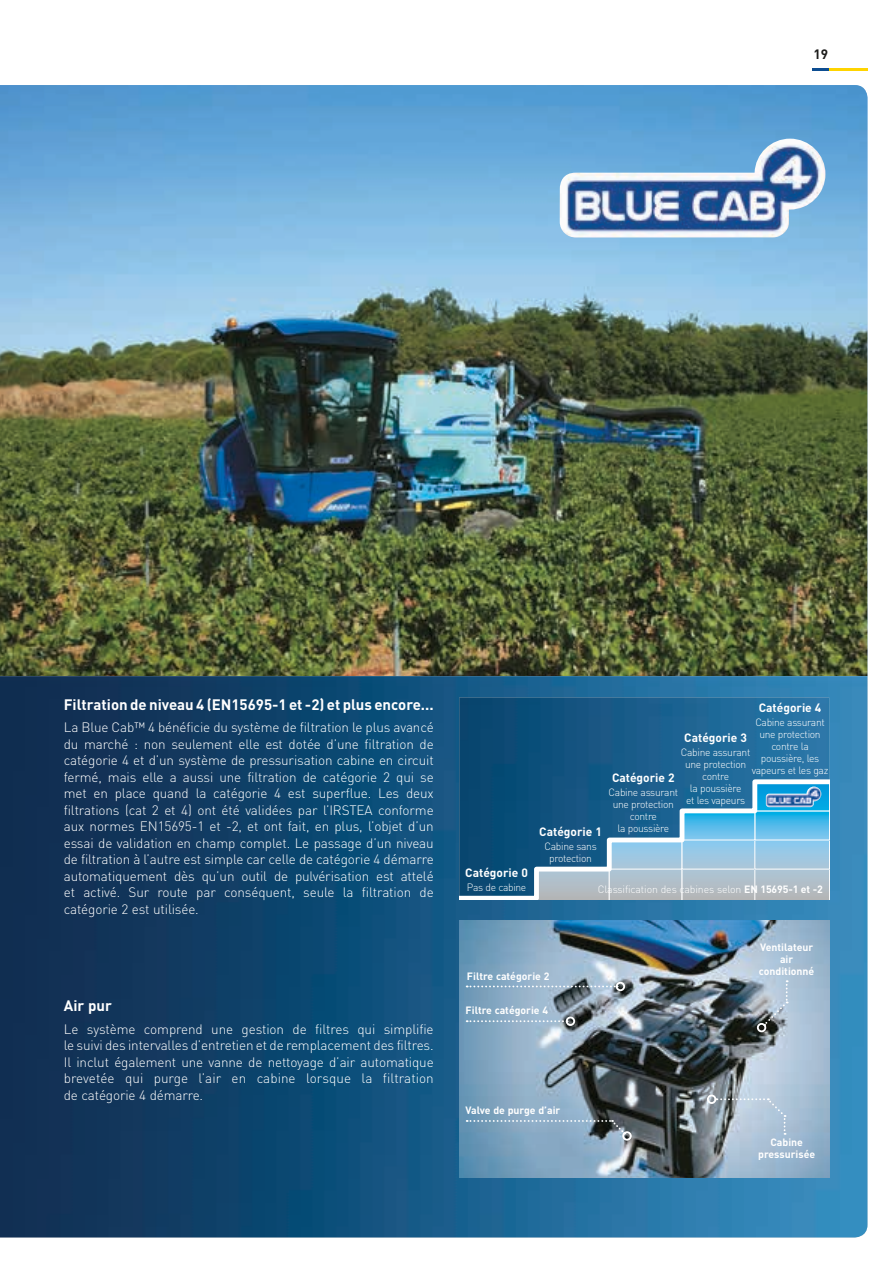
<style>
.page{position:relative;width:893px;height:1263px;background:#fff}
.page>*{position:absolute;margin:0;border:0;box-sizing:border-box;transform-origin:0 0}
.t1{font:700 15px "DIN";color:#fff}
.t2{font:300 13.5px/16.5px "DIN";letter-spacing:-.01em;color:#fff;text-align:justify}
.t3{font:700 13.5px "DIN";color:#1c1c1b}
.t4{font:700 12px "DIN";color:#fff}
.t5{font:300 10.5px/12px "DIN";letter-spacing:-.03em;color:#fff;text-align:center}
.t6{font:700 10.5px/12px "DIN";color:#fff;text-align:center}
.t7{font:300 10.5px "DIN";letter-spacing:-.01em;color:#fff}
.s1{font-weight:700}
</style>
<div class="page">
<svg style="left:812px;top:68px;width:55px;height:2px"></svg>
<img style="left:0;top:85px;width:867px;height:591px">
<img style="left:560px;top:139px;width:265px;height:99px">
<svg style="left:0;top:676px;width:867px;height:561px;background:#154c75"></svg>
<img style="left:459px;top:697px;width:370px;height:82px">
<svg style="left:459px;top:779px;width:370px;height:121px;background:#598faf"></svg>
<img style="left:766px;top:786px;width:55px;height:21px">
<img style="left:459px;top:921px;width:370px;height:257px">
<svg style="left:467px;top:985px;width:149px;height:2px"></svg>
<div style="left:616px;top:982px;width:9px;height:9px;border:2px solid #fff;border-radius:50%"></div>
<svg style="left:467px;top:1120px;width:159px;height:15px;background:#7c97ac"></svg>
<div style="left:622px;top:1131px;width:10px;height:10px;border:2px solid #fff;border-radius:50%"></div>
<svg style="left:467px;top:1020px;width:99px;height:2px"></svg>
<div style="left:566px;top:1016px;width:9px;height:10px;border:2px solid #fff;border-radius:50%"></div>
<svg style="left:715px;top:1098px;width:71px;height:37px;background:#aabac8"></svg>
<div style="left:707px;top:1094px;width:9px;height:10px;border:2px solid #fff;border-radius:50%"></div>
<svg style="left:763px;top:980px;width:25px;height:46px"></svg>
<div style="left:757px;top:1023px;width:9px;height:9px;border:2px solid #fff;border-radius:50%"></div>
<p class="t3" style="left:813px;top:45px;width:16px">19</p>
<p class="t1" style="left:64px;top:694px;width:371px">Filtration de niveau 4 (EN15695-1 et -2) et plus encore...</p>
<p class="t2" style="left:64px;top:719px;width:371px">La Blue Cab™ 4 bénéficie du système de filtration le plus avancé du marché : non seulement elle est dotée d’une filtration de catégorie 4 et d’un système de pressurisation cabine en circuit fermé, mais elle a aussi une filtration de catégorie 2 qui se met en place quand la catégorie 4 est superflue. Les deux filtrations (cat 2 et 4) ont été validées par l’IRSTEA conforme aux normes EN15695-1 et -2, et ont fait, en plus, l’objet d’un essai de validation en champ complet. Le passage d’un niveau de filtration à l’autre est simple car celle de catégorie 4 démarre automatiquement dès qu’un outil de pulvérisation est attelé et activé. Sur route par conséquent, seule la filtration de catégorie 2 est utilisée.</p>
<p class="t1" style="left:64px;top:996px;width:50px">Air pur</p>
<p class="t2" style="left:64px;top:1020px;width:372px">Le système comprend une gestion de filtres qui simplifie le suivi des intervalles d’entretien et de remplacement des filtres.<br>Il inclut également une vanne de nettoyage d’air automatique brevetée qui purge l’air en cabine lorsque la filtration de catégorie 4 démarre.</p>
<p class="t4" style="left:539px;top:824px;width:64px">Catégorie 1</p>
<p class="t5" style="left:544px;top:840px;width:54px">Cabine sans protection</p>
<p class="t4" style="left:759px;top:700px;width:64px">Catégorie 4</p>
<p class="t5" style="left:752px;top:716px;width:78px">Cabine assurant une protection contre la poussière, les vapeurs et les gaz</p>
<p class="t4" style="left:684px;top:729px;width:64px">Catégorie 3</p>
<p class="t5" style="left:681px;top:746px;width:71px">Cabine assurant une protection contre<br>la poussière<br>et les vapeurs</p>
<p class="t4" style="left:612px;top:770px;width:64px">Catégorie 2</p>
<p class="t5" style="left:609px;top:786px;width:71px">Cabine assurant une protection contre<br>la poussière</p>
<p class="t4" style="left:465px;top:864px;width:64px">Catégorie 0</p>
<p class="t5" style="left:467px;top:881px;width:61px">Pas de cabine</p>
<p class="t7" style="left:598px;top:882px;width:227px">Classification des cabines selon <span class="s1">EN 15695-1 et -2</span></p>
<p class="t6" style="left:467px;top:970px;width:84px">Filtre catégorie 2</p>
<p class="t6" style="left:466px;top:1004px;width:84px">Filtre catégorie 4</p>
<p class="t6" style="left:466px;top:1104px;width:96px">Valve de purge d’air</p>
<p class="t6" style="left:759px;top:941px;width:57px">Ventilateur air conditionné</p>
<p class="t6" style="left:758px;top:1136px;width:58px">Cabine pressurisée</p>
</div>
